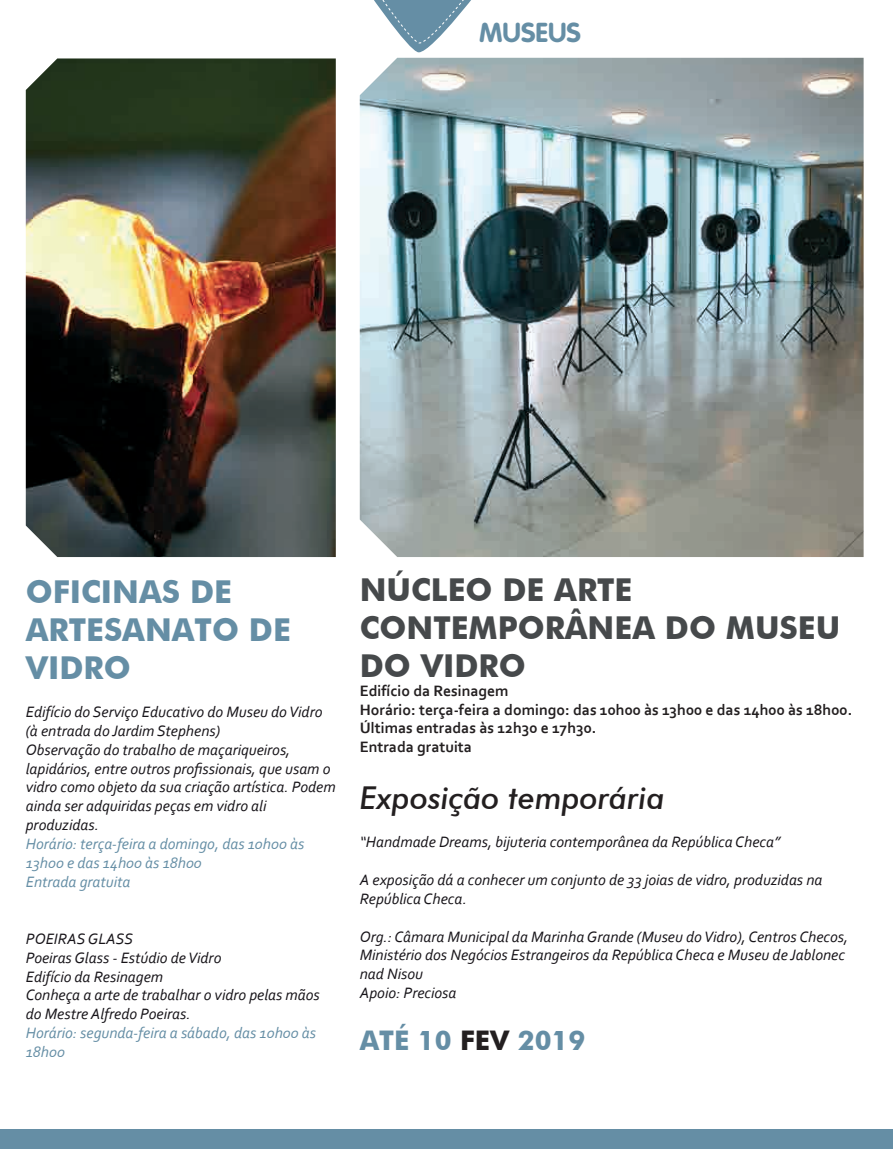
<style>
.page{position:relative;width:893px;height:1149px;background:#fff}
.page>*{position:absolute;margin:0;border:0;box-sizing:border-box;transform-origin:0 0}
.t1{font:700 31.5px/37.8px "Futura BT";color:#46494b}
.t2{font:700 31.5px/37.8px "Futura BT";color:#658ea5}
.t3{font:italic 500 31.5px "Futura BT";color:#231f20}
.t4{font:700 27px "Futura BT";color:#658ea5}
.t5{font:700 27px "VAG Rounded";color:#658ea5}
.t6{font:italic 15.75px/18.9px "Corbel";color:#171419}
.t7{font:700 15.75px/18.9px "Corbel";color:#231f20}
.t8{font:italic 15.75px/18.9px "Corbel";color:#658ea5}
.s1{color:#231f20}
</style>
<div class="page">
<div style="left:0;top:1129px;width:893px;height:19px;background:#658ea5"></div>
<img style="left:360px;top:58px;width:504px;height:499px">
<svg style="left:374px;top:0;width:97px;height:52px"></svg>
<img style="left:26px;top:58px;width:310px;height:499px">
<h2 class="t5" style="left:479px;top:17px;width:103px">MUSEUS</h2>
<h1 class="t2" style="left:26px;top:572px;width:267px">OFICINAS DE<br>ARTESANATO DE<br>VIDRO</h1>
<p class="t6" style="left:26px;top:701px;width:311px">Edifício do Serviço Educativo do Museu do Vidro (à entrada do Jardim Stephens)<br>Observação do trabalho de maçariqueiros, lapidários, entre outros profissionais, que usam o vidro como objeto da sua criação artística. Podem ainda ser adquiridas peças em vidro ali produzidas.</p>
<p class="t8" style="left:26px;top:833px;width:280px">Horário: terça-feira a domingo, das 10h00 às<br>13h00 e das 14h00 às 18h00<br>Entrada gratuita</p>
<p class="t6" style="left:26px;top:928px;width:296px">POEIRAS GLASS<br>Poeiras Glass - Estúdio de Vidro<br>Edifício da Resinagem<br>Conheça a arte de trabalhar o vidro pelas mãos do Mestre Alfredo Poeiras.</p>
<p class="t8" style="left:26px;top:1022px;width:292px">Horário: segunda-feira a sábado, das 10h00 às<br>18h00</p>
<h1 class="t1" style="left:360px;top:570px;width:482px">NÚCLEO DE ARTE<br>CONTEMPORÂNEA DO MUSEU<br>DO VIDRO</h1>
<p class="t7" style="left:360px;top:680px;width:494px">Edifício da Resinagem<br>Horário: terça-feira a domingo: das 10h00 às 13h00 e das 14h00 às 18h00.<br>Últimas entradas às 12h30 e 17h30.<br>Entrada gratuita</p>
<h1 class="t3" style="left:360px;top:778px;width:306px">Exposição temporária</h1>
<p class="t6" style="left:360px;top:831px;width:422px">“Handmade Dreams, bijuteria contemporânea da República Checa”</p>
<p class="t6" style="left:360px;top:869px;width:464px">A exposição dá a conhecer um conjunto de 33 joias de vidro, produzidas na<br>República Checa.</p>
<p class="t6" style="left:360px;top:926px;width:490px">Org.: Câmara Municipal da Marinha Grande (Museu do Vidro), Centros Checos, Ministério dos Negócios Estrangeiros da República Checa e Museu de Jablonec nad Nisou<br>Apoio: Preciosa</p>
<h2 class="t4" style="left:360px;top:1023px;width:227px">ATÉ 10 <span class="s1">FEV</span> 2019</h2>
</div>
